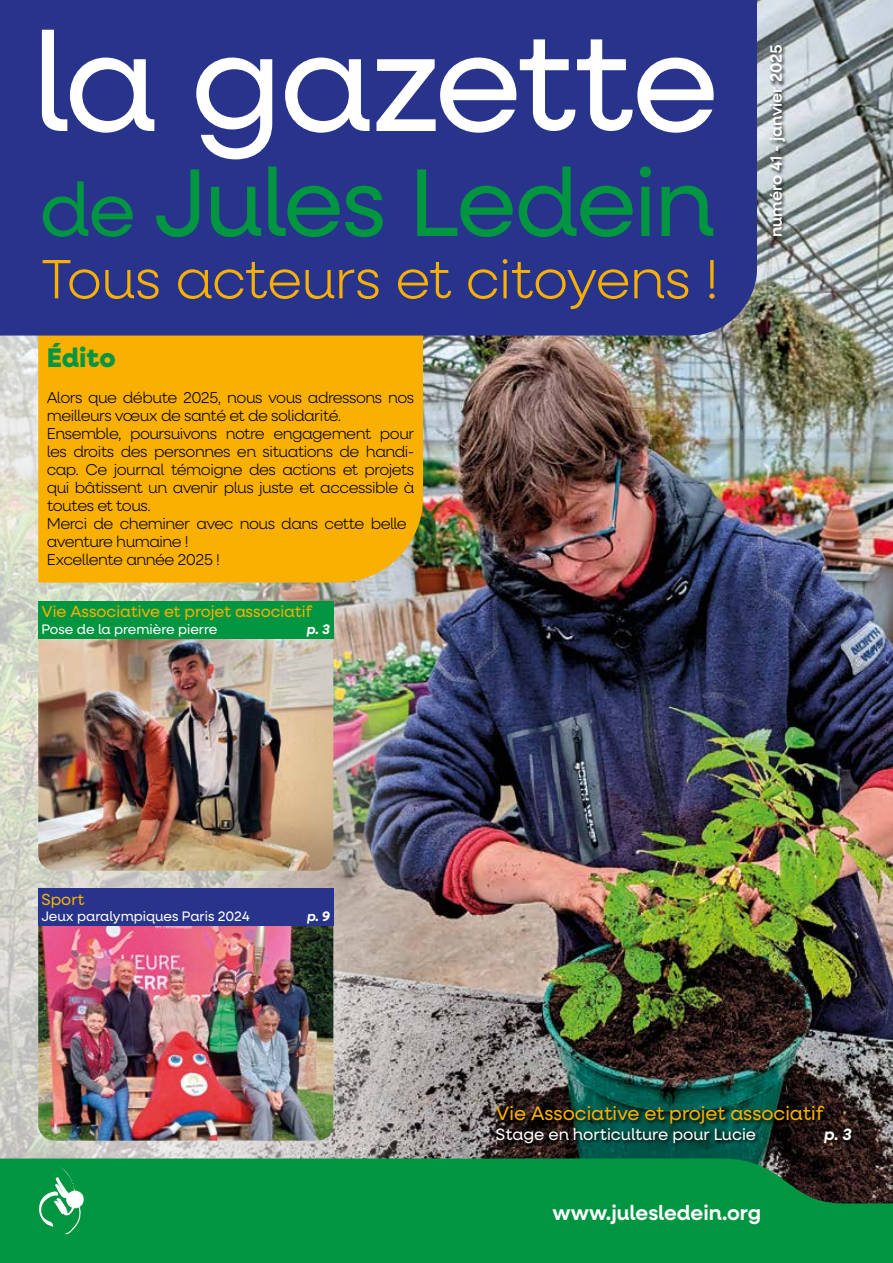
<style>
.page{position:relative;width:893px;height:1263px;background:#fff}
.page>*{position:absolute;margin:0;border:0;box-sizing:border-box;transform-origin:0 0}
.t1{font:140.7px "Neulis Neue";letter-spacing:-.025em;color:#fff}
.t2{font:96.45px "Neulis Neue";letter-spacing:-.02em;color:#009641}
.t3{font:300 55.65px "Neulis Neue";letter-spacing:-.01em;color:#f9b000}
.t4{font:800 27px "Neulis Neue";color:#009641}
.t5{font:600 21px "Neulis Neue";color:#fff}
.t6{font:19.5px "Neulis Neue";color:#f9b000}
.t7{font:16.5px "Neulis Neue";color:#fff}
.t8{font:500 16.5px "Neulis Neue";color:#fff}
.t9{font:italic 600 16.5px "Neulis Neue";color:#fff}
.t10{font:16.05px "Neulis Neue";color:#f9b000}
.t11{font:300 15.75px/18px "Neulis Neue";letter-spacing:-.03em;color:#000}
.t12{font:13.8px "Neulis Neue";color:#fff}
.t13{font:italic 600 13.8px "Neulis Neue";color:#fff}
.s1{font-size:75.75px}
</style>
<div class="page">
<img style="left:459px;top:0;width:434px;height:1158px">
<img style="left:0;top:335px;width:459px;height:823px">
<div style="left:0;top:1158px;width:893px;height:105px;background:#009641"></div>
<svg style="left:66px;top:1190px;width:18px;height:18px"></svg>
<svg style="left:38px;top:1166px;width:44px;height:68px"></svg>
<div style="left:38px;top:335px;width:385px;height:248px;background:#f9b000"></div>
<img style="left:38px;top:638px;width:295px;height:233px">
<div style="left:38px;top:601px;width:295px;height:37px;background:#009641"></div>
<img style="left:38px;top:926px;width:295px;height:215px">
<div style="left:38px;top:888px;width:295px;height:38px;background:#28348b"></div>
<div style="left:495px;top:1105px;width:361px;height:42px;background:#000;opacity:.75"></div>
<div style="left:0;top:0;width:757px;height:335px;background:#28348b"></div>
<div style="left:769px;top:44px;width:20px;height:198px;background:#000;opacity:.75"></div>
<h1 class="t1" style="left:32px;top:-15px;width:689px">la gazette</h1>
<h2 class="t2" style="left:40px;top:136px;width:676px"><span class="s1">de</span> Jules Ledein</h2>
<h3 class="t3" style="left:41px;top:241px;width:679px">Tous acteurs et citoyens !</h3>
<h3 class="t4" style="left:47px;top:338px;width:70px">Édito</h3>
<p class="t11" style="left:47px;top:387px;width:369px">Alors que débute 2025, nous vous adressons nos meilleurs vœux de santé et de solidarité.<br>Ensemble, poursuivons notre engagement pour les droits des personnes en situations de handi&shy;cap. Ce journal témoigne des actions et projets qui bâtissent un avenir plus juste et accessible à toutes et tous.<br>Merci de cheminer avec nous dans cette belle aventure humaine !<br>Excellente année 2025 !</p>
<p class="t10" style="left:41px;top:601px;width:272px">Vie Associative et projet associatif</p>
<p class="t12" style="left:41px;top:620px;width:178px">Pose de la première pierre</p>
<p class="t13" style="left:307px;top:619px;width:25px">p. 3</p>
<p class="t8" style="left:765px;top:237px;width:194px;rotate:-90deg">numéro 41 - janvier 2025</p>
<p class="t10" style="left:42px;top:888px;width:44px">Sport</p>
<p class="t12" style="left:42px;top:907px;width:210px">Jeux paralympiques Paris 2024</p>
<p class="t13" style="left:307px;top:906px;width:25px">p. 9</p>
<p class="t6" style="left:496px;top:1100px;width:329px">Vie Associative et projet associatif</p>
<p class="t7" style="left:496px;top:1122px;width:262px">Stage en horticulture pour Lucie</p>
<p class="t9" style="left:824px;top:1122px;width:29px">p. 3</p>
<h3 class="t5" style="left:552px;top:1198px;width:210px">www.julesledein.org</h3>
</div>
